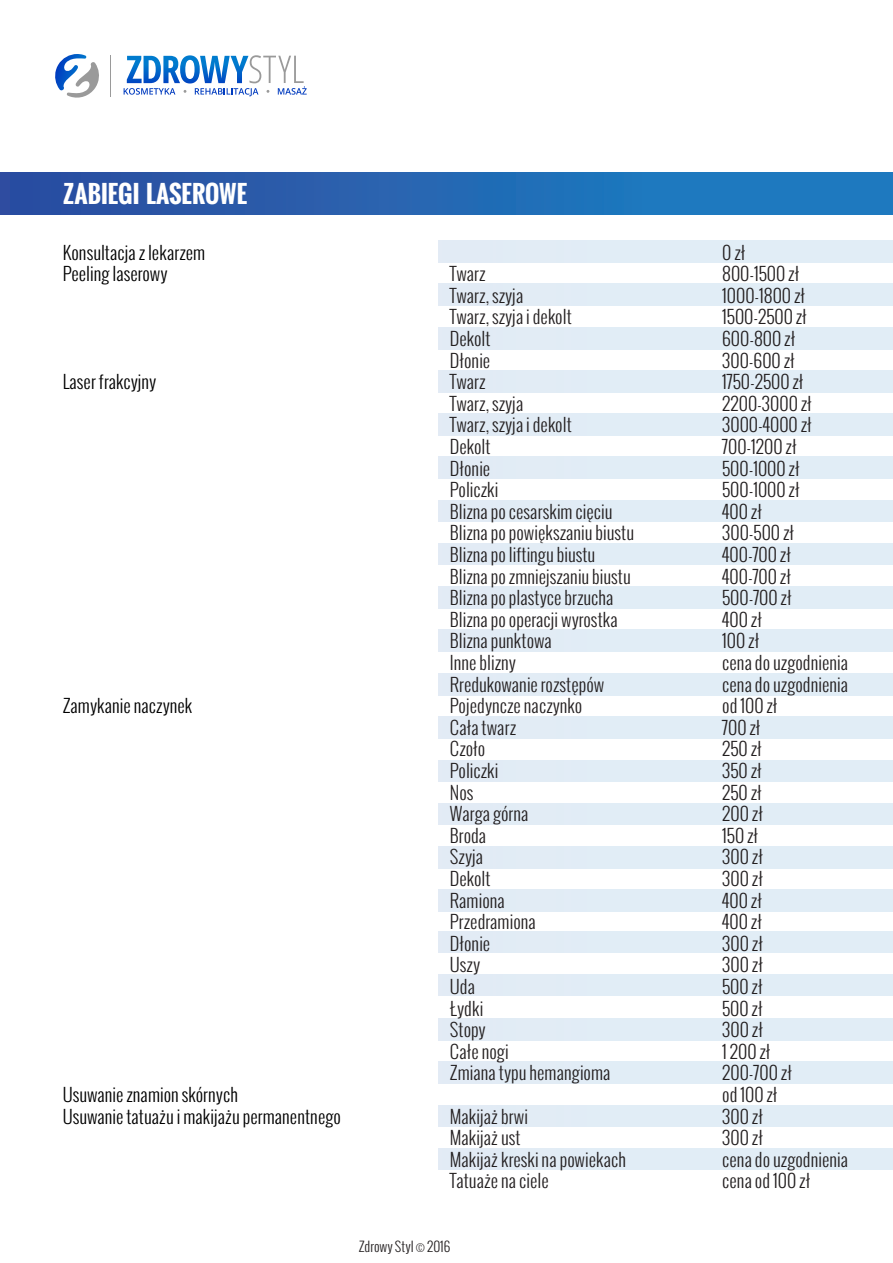
<style>
.page{position:relative;width:893px;height:1263px;background:#fff}
.page>*{position:absolute;margin:0;border:0;box-sizing:border-box;transform-origin:0 0}
.t1{font:700 24px "Oswald";color:#fff}
.t2{font:300 18px "Oswald";color:#231f20}
.t3{font:300 18px "Oswald";color:#000}
.t4{font:300 13.5px "Oswald";color:#231f20}
</style>
<div class="page">
<div style="left:439px;top:1018px;width:454px;height:22px;background:#e1edf6"></div>
<div style="left:439px;top:241px;width:454px;height:22px;background:#e1edf6"></div>
<div style="left:439px;top:414px;width:454px;height:21px;background:#e1edf6"></div>
<div style="left:439px;top:587px;width:454px;height:21px;background:#e1edf6"></div>
<div style="left:439px;top:760px;width:454px;height:22px;background:#e1edf6"></div>
<div style="left:439px;top:1105px;width:454px;height:22px;background:#e1edf6"></div>
<div style="left:439px;top:328px;width:454px;height:21px;background:#e1edf6"></div>
<div style="left:439px;top:500px;width:454px;height:22px;background:#e1edf6"></div>
<div style="left:439px;top:674px;width:454px;height:21px;background:#e1edf6"></div>
<div style="left:439px;top:847px;width:454px;height:21px;background:#e1edf6"></div>
<div style="left:439px;top:931px;width:454px;height:22px;background:#e1edf6"></div>
<div style="left:439px;top:1061px;width:454px;height:22px;background:#e1edf6"></div>
<div style="left:439px;top:284px;width:454px;height:22px;background:#e1edf6"></div>
<div style="left:439px;top:456px;width:454px;height:22px;background:#e1edf6"></div>
<div style="left:439px;top:630px;width:454px;height:21px;background:#e1edf6"></div>
<div style="left:439px;top:803px;width:454px;height:22px;background:#e1edf6"></div>
<div style="left:439px;top:1148px;width:454px;height:22px;background:#e1edf6"></div>
<div style="left:439px;top:371px;width:454px;height:21px;background:#e1edf6"></div>
<div style="left:439px;top:543px;width:454px;height:22px;background:#e1edf6"></div>
<div style="left:439px;top:716px;width:454px;height:22px;background:#e1edf6"></div>
<div style="left:439px;top:890px;width:454px;height:21px;background:#e1edf6"></div>
<div style="left:439px;top:974px;width:454px;height:22px;background:#e1edf6"></div>
<div style="left:0;top:172px;width:893px;height:43px;background:linear-gradient(to right,#2d4c9f,#1b82c5)"></div>
<svg style="left:124px;top:55px;width:183px;height:41px"></svg>
<hr style="left:110px;top:55px;width:1px;height:41px;background:#9a9a9a">
<svg style="left:55px;top:54px;width:44px;height:44px"></svg>
<p class="t1" style="left:63px;top:176px;width:186px">ZABIEGI LASEROWE</p>
<p class="t3" style="left:63px;top:240px;width:144px">Konsultacja z lekarzem</p>
<p class="t3" style="left:63px;top:261px;width:106px">Peeling laserowy</p>
<p class="t3" style="left:63px;top:369px;width:95px">Laser frakcyjny</p>
<p class="t3" style="left:63px;top:693px;width:131px">Zamykanie naczynek</p>
<p class="t3" style="left:63px;top:1082px;width:177px">Usuwanie znamion skórnych</p>
<p class="t3" style="left:63px;top:1104px;width:280px">Usuwanie tatuażu i makijażu permanentnego</p>
<p class="t2" style="left:450px;top:261px;width:37px">Twarz</p>
<p class="t2" style="left:450px;top:283px;width:75px">Twarz, szyja</p>
<p class="t2" style="left:450px;top:305px;width:123px">Twarz, szyja i dekolt</p>
<p class="t2" style="left:450px;top:326px;width:42px">Dekolt</p>
<p class="t2" style="left:450px;top:348px;width:42px">Dłonie</p>
<p class="t2" style="left:450px;top:369px;width:37px">Twarz</p>
<p class="t2" style="left:450px;top:391px;width:75px">Twarz, szyja</p>
<p class="t2" style="left:450px;top:413px;width:123px">Twarz, szyja i dekolt</p>
<p class="t2" style="left:450px;top:434px;width:42px">Dekolt</p>
<p class="t2" style="left:450px;top:456px;width:42px">Dłonie</p>
<p class="t2" style="left:450px;top:477px;width:50px">Policzki</p>
<p class="t2" style="left:450px;top:499px;width:164px">Blizna po cesarskim cięciu</p>
<p class="t2" style="left:450px;top:521px;width:186px">Blizna po powiększaniu biustu</p>
<p class="t2" style="left:450px;top:542px;width:147px">Blizna po liftingu biustu</p>
<p class="t2" style="left:450px;top:564px;width:182px">Blizna po zmniejszaniu biustu</p>
<p class="t2" style="left:450px;top:585px;width:165px">Blizna po plastyce brzucha</p>
<p class="t2" style="left:450px;top:607px;width:169px">Blizna po operacji wyrostka</p>
<p class="t2" style="left:450px;top:629px;width:103px">Blizna punktowa</p>
<p class="t2" style="left:450px;top:650px;width:68px">Inne blizny</p>
<p class="t2" style="left:450px;top:672px;width:156px">Rredukowanie rozstępów</p>
<p class="t2" style="left:450px;top:693px;width:134px">Pojedyncze naczynko</p>
<p class="t2" style="left:450px;top:715px;width:68px">Cała twarz</p>
<p class="t2" style="left:450px;top:737px;width:37px">Czoło</p>
<p class="t2" style="left:450px;top:758px;width:50px">Policzki</p>
<p class="t2" style="left:450px;top:780px;width:25px">Nos</p>
<p class="t2" style="left:450px;top:801px;width:80px">Warga górna</p>
<p class="t2" style="left:450px;top:823px;width:38px">Broda</p>
<p class="t2" style="left:450px;top:845px;width:35px">Szyja</p>
<p class="t2" style="left:450px;top:866px;width:42px">Dekolt</p>
<p class="t2" style="left:450px;top:888px;width:57px">Ramiona</p>
<p class="t2" style="left:450px;top:909px;width:88px">Przedramiona</p>
<p class="t2" style="left:450px;top:931px;width:42px">Dłonie</p>
<p class="t2" style="left:450px;top:953px;width:32px">Uszy</p>
<p class="t2" style="left:450px;top:974px;width:27px">Uda</p>
<p class="t2" style="left:450px;top:996px;width:35px">Łydki</p>
<p class="t2" style="left:450px;top:1017px;width:37px">Stopy</p>
<p class="t2" style="left:450px;top:1039px;width:60px">Całe nogi</p>
<p class="t2" style="left:450px;top:1061px;width:162px">Zmiana typu hemangioma</p>
<p class="t2" style="left:450px;top:1104px;width:79px">Makijaż brwi</p>
<p class="t2" style="left:450px;top:1125px;width:72px">Makijaż ust</p>
<p class="t2" style="left:450px;top:1147px;width:178px">Makijaż kreski na powiekach</p>
<p class="t2" style="left:450px;top:1169px;width:100px">Tatuaże na ciele</p>
<p class="t4" style="left:359px;top:1237px;width:93px">Zdrowy Styl © 2016</p>
<p class="t2" style="left:722px;top:240px;width:25px">0 zł</p>
<p class="t2" style="left:722px;top:261px;width:79px">800-1500 zł</p>
<p class="t2" style="left:722px;top:283px;width:84px">1000-1800 zł</p>
<p class="t2" style="left:722px;top:305px;width:86px">1500-2500 zł</p>
<p class="t2" style="left:722px;top:326px;width:75px">600-800 zł</p>
<p class="t2" style="left:722px;top:348px;width:74px">300-600 zł</p>
<p class="t2" style="left:722px;top:369px;width:83px">1750-2500 zł</p>
<p class="t2" style="left:722px;top:391px;width:91px">2200-3000 zł</p>
<p class="t2" style="left:722px;top:413px;width:91px">3000-4000 zł</p>
<p class="t2" style="left:722px;top:434px;width:76px">700-1200 zł</p>
<p class="t2" style="left:722px;top:456px;width:79px">500-1000 zł</p>
<p class="t2" style="left:722px;top:477px;width:79px">500-1000 zł</p>
<p class="t2" style="left:722px;top:499px;width:41px">400 zł</p>
<p class="t2" style="left:722px;top:521px;width:73px">300-500 zł</p>
<p class="t2" style="left:722px;top:542px;width:70px">400-700 zł</p>
<p class="t2" style="left:722px;top:564px;width:70px">400-700 zł</p>
<p class="t2" style="left:722px;top:585px;width:71px">500-700 zł</p>
<p class="t2" style="left:722px;top:607px;width:41px">400 zł</p>
<p class="t2" style="left:722px;top:629px;width:39px">100 zł</p>
<p class="t2" style="left:722px;top:650px;width:127px">cena do uzgodnienia</p>
<p class="t2" style="left:722px;top:672px;width:127px">cena do uzgodnienia</p>
<p class="t2" style="left:722px;top:693px;width:57px">od 100 zł</p>
<p class="t2" style="left:722px;top:715px;width:40px">700 zł</p>
<p class="t2" style="left:722px;top:737px;width:41px">250 zł</p>
<p class="t2" style="left:722px;top:758px;width:41px">350 zł</p>
<p class="t2" style="left:722px;top:780px;width:41px">250 zł</p>
<p class="t2" style="left:722px;top:801px;width:42px">200 zł</p>
<p class="t2" style="left:722px;top:823px;width:37px">150 zł</p>
<p class="t2" style="left:722px;top:845px;width:42px">300 zł</p>
<p class="t2" style="left:722px;top:866px;width:42px">300 zł</p>
<p class="t2" style="left:722px;top:888px;width:41px">400 zł</p>
<p class="t2" style="left:722px;top:909px;width:41px">400 zł</p>
<p class="t2" style="left:722px;top:931px;width:42px">300 zł</p>
<p class="t2" style="left:722px;top:953px;width:42px">300 zł</p>
<p class="t2" style="left:722px;top:974px;width:42px">500 zł</p>
<p class="t2" style="left:722px;top:996px;width:42px">500 zł</p>
<p class="t2" style="left:722px;top:1017px;width:42px">300 zł</p>
<p class="t2" style="left:722px;top:1039px;width:50px">1 200 zł</p>
<p class="t2" style="left:722px;top:1061px;width:71px">200-700 zł</p>
<p class="t2" style="left:722px;top:1082px;width:57px">od 100 zł</p>
<p class="t2" style="left:722px;top:1104px;width:42px">300 zł</p>
<p class="t2" style="left:722px;top:1125px;width:42px">300 zł</p>
<p class="t2" style="left:722px;top:1147px;width:127px">cena do uzgodnienia</p>
<p class="t2" style="left:722px;top:1169px;width:90px">cena od 100 zł</p>
</div>
